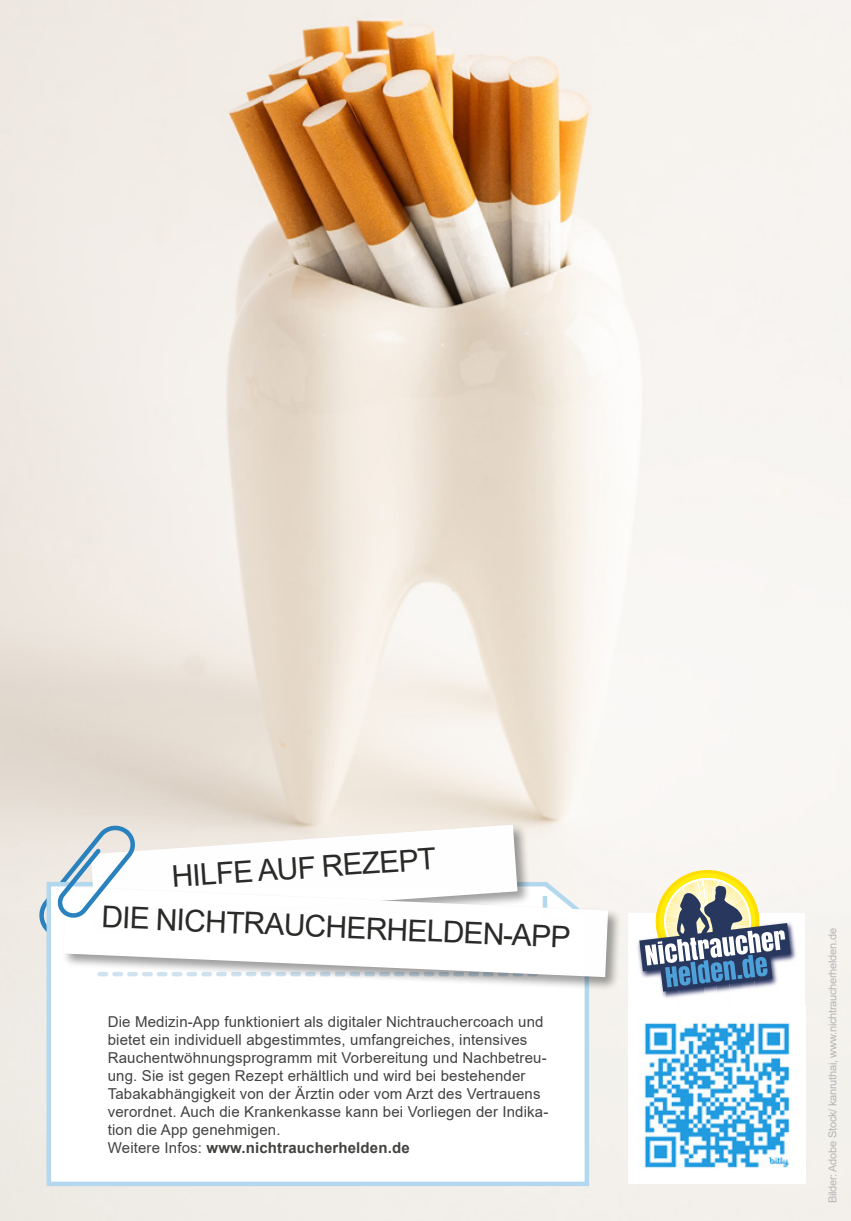
<style>
.page{position:relative;width:851px;height:1221px;background:#fff}
.page>*{position:absolute;margin:0;border:0;box-sizing:border-box;transform-origin:0 0}
.t1{font:30px "Arial";color:#282827}
.t2{font:15px/18px "Arial";letter-spacing:.01em;color:#424241}
.t3{font:11.1px "Arial";letter-spacing:-.025em;color:#b7b6b6}
.s1{font-weight:700}
</style>
<div class="page">
<img style="left:0;top:0;width:850px;height:1220px">
<svg style="left:44px;top:879px;width:547px;height:309px"></svg>
<div style="left:61px;top:884px;width:561px;height:107px;background:#000;opacity:.4"></div>
<svg style="left:63px;top:886px;width:545px;height:91px"></svg>
<svg style="left:34px;top:820px;width:483px;height:123px"></svg>
<img style="left:628px;top:1006px;width:177px;height:177px">
<img style="left:628px;top:912px;width:38px;height:95px">
<img style="left:754px;top:912px;width:50px;height:95px">
<img style="left:742px;top:991px;width:12px;height:16px">
<img style="left:666px;top:991px;width:12px;height:16px">
<img style="left:729px;top:991px;width:13px;height:16px">
<img style="left:678px;top:991px;width:26px;height:16px">
<img style="left:716px;top:991px;width:13px;height:16px">
<img style="left:704px;top:991px;width:12px;height:16px">
<svg style="left:639px;top:869px;width:151px;height:122px"></svg>
<h1 class="t1" style="left:170px;top:856px;width:267px;rotate:-4deg">HILFE AUF REZEPT</h1>
<h1 class="t1" style="left:103px;top:894px;width:471px;rotate:3deg">DIE NICHTRAUCHERHELDEN-APP</h1>
<p class="t2" style="left:108px;top:1012px;width:442px">Die Medizin-App funktioniert als digitaler Nichtrauchercoach und bietet ein individuell abgestimmtes, umfangreiches, intensives Rauchentwöhnungsprogramm mit Vorbereitung und Nachbetreu&shy;ung. Sie ist gegen Rezept erhältlich und wird bei bestehender Tabakabhängigkeit von der Ärztin oder vom Arzt des Vertrauens verordnet. Auch die Krankenkasse kann bei Vorliegen der Indika&shy;tion die App genehmigen.<br>Weitere Infos: <span class="s1">www.nichtraucherhelden.de</span></p>
<p class="t3" style="left:824px;top:1203px;width:277px;rotate:-90deg">Bilder: Adobe Stock/ kanruthai, www.nichtraucherhelden.de</p>
</div>
